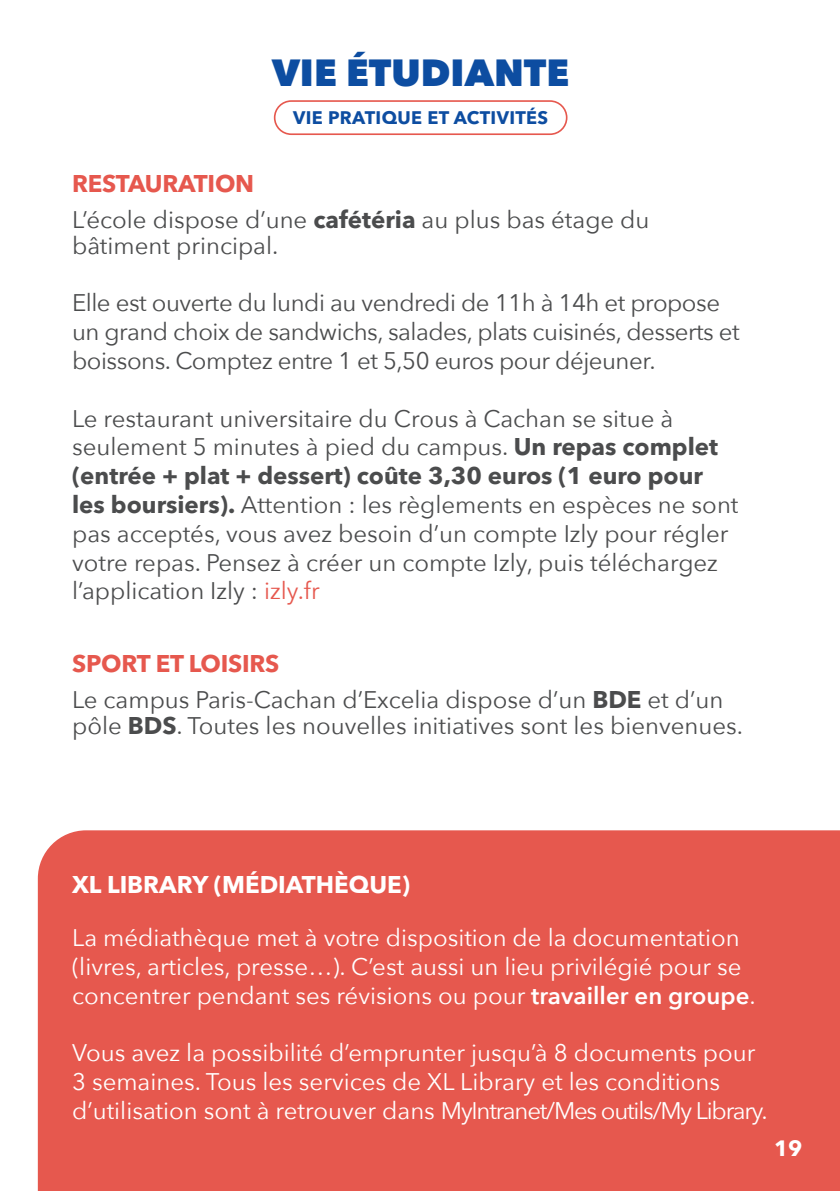
<style>
.page{position:relative;width:840px;height:1191px;background:#fff}
.page>*{position:absolute;margin:0;border:0;box-sizing:border-box;transform-origin:0 0}
.t1{font:800 37.8px "Avenir Next";color:#0d4da1}
.t2{font:24px/28.8px "Avenir Next";color:#4b4c4d}
.t3{font:24px/28.8px "Avenir Next";color:#fff}
.t4{font:24px/28.8px "Avenir Next";letter-spacing:-.02em;color:#4b4c4d}
.t5{font:700 24px "Avenir Next LT Pro";color:#4b4c4d}
.t6{font:700 24px "Avenir Next LT Pro";letter-spacing:-.01em;color:#e6584e}
.t7{font:700 24px "Avenir Next LT Pro";color:#fff}
.t8{font:700 22px "Avenir Next LT Pro";color:#fff}
.t9{font:700 18px "Avenir Next LT Pro";letter-spacing:.02em;color:#0d4da1}
.s1{font-family:"Avenir Next LT Pro";font-weight:700}
.s2{color:#e6584e}
.s3{font-weight:600}
</style>
<div class="page">
<div style="left:38px;top:830px;width:801px;height:361px;background:#e6584e"></div>
<div style="left:274px;top:100px;width:293px;height:35px;border:2px solid #e6584e;border-radius:17px"></div>
<h1 class="t1" style="left:272px;top:50px;width:298px">VIE ÉTUDIANTE</h1>
<p class="t9" style="left:293px;top:107px;width:256px">VIE PRATIQUE ET ACTIVITÉS</p>
<p class="t6" style="left:72px;top:169px;width:183px">RESTAURATION</p>
<p class="t2" style="left:72px;top:205px;width:578px;line-height:26px">L’école dispose d’une <span class="s1">cafétéria</span> au plus bas étage du bâtiment principal.</p>
<p class="t4" style="left:72px;top:287px;width:668px">Elle est ouverte du lundi au vendredi de 11h à 14h et propose un grand choix de sandwichs, salades, plats cuisinés, desserts et boissons. Comptez entre 1 et 5,50 euros pour déjeuner.</p>
<p class="t2" style="left:72px;top:403px;width:647px">Le restaurant universitaire du Crous à Cachan se situe à seulement 5 minutes à pied du campus. <span class="s1">Un repas complet</span></p>
<p class="t5" style="left:72px;top:461px;width:632px">(entrée + plat + dessert) coûte 3,30 euros (1 euro pour</p>
<p class="t2" style="left:72px;top:489px;width:667px"><span class="s1">les boursiers).</span> Attention : les règlements en espèces ne sont pas acceptés, vous avez besoin d’un compte Izly pour régler votre repas. Pensez à créer un compte Izly, puis téléchargez l’application Izly : <span class="s2">izly.fr</span></p>
<p class="t6" style="left:72px;top:649px;width:209px">SPORT ET LOISIRS</p>
<p class="t2" style="left:72px;top:685px;width:672px;line-height:26px">Le campus Paris-Cachan d’Excelia dispose d’un <span class="s1">BDE</span> et d’un pôle <span class="s1">BDS</span>. Toutes les nouvelles initiatives sont les bienvenues.</p>
<p class="t7" style="left:72px;top:870px;width:339px">XL LIBRARY (MÉDIATHÈQUE)</p>
<p class="t3" style="left:72px;top:922px;width:684px">La médiathèque met à votre disposition de la documentation (livres, articles, presse... ). C’est aussi un lieu privilégié pour se concentrer pendant ses révisions ou pour <span class="s3">travailler en groupe</span>.</p>
<p class="t3" style="left:72px;top:1037px;width:697px">Vous avez la possibilité d’emprunter jusqu’à 8 documents pour<br>3 semaines. Tous les services de XL Library et les conditions d’utilisation sont à retrouver dans MyIntranet/Mes outils/My Library.</p>
<p class="t8" style="left:773px;top:1135px;width:30px">19</p>
</div>
